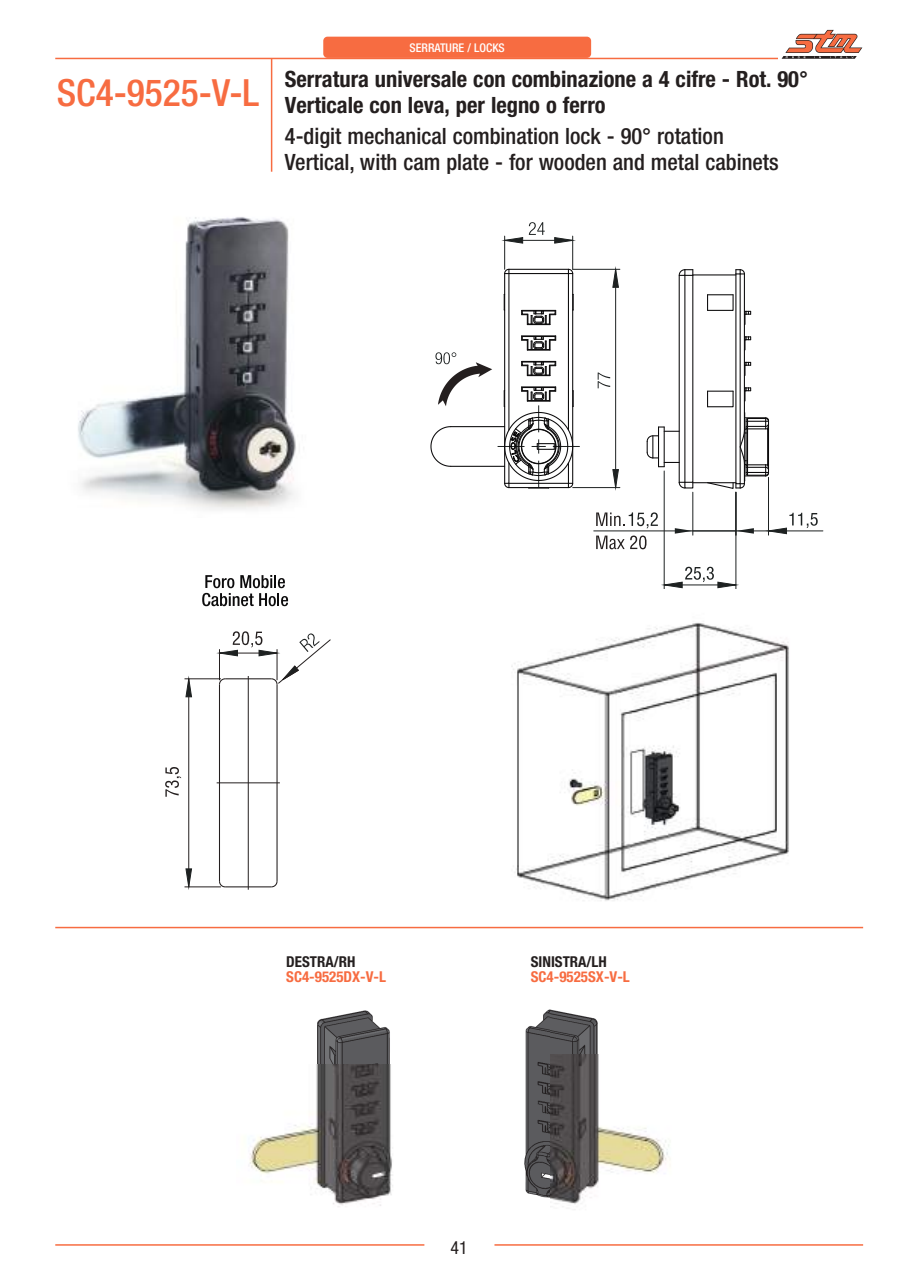
<style>
.page{position:relative;width:918px;height:1287px;background:#fff}
.page>*{position:absolute;margin:0;border:0;box-sizing:border-box;transform-origin:0 0}
.t1{font:500 condensed 37.5px "Helvetica Neue LT Std";color:#f76c41}
.t2{font:500 condensed 22.5px/25.5px "Helvetica Neue LT Std";color:#241f1f}
.t3{font:700 condensed 22.5px/25.5px "Helvetica Neue LT Std";color:#241f1f}
.t4{font:condensed 18px "Helvetica Neue LT Std";color:#241f1f}
.t5{font:700 condensed 15px "Helvetica Neue LT Std";color:#f76c41}
.t6{font:700 condensed 15px "Helvetica Neue LT Std";color:#241f1f}
.t7{font:500 condensed 12px "Helvetica Neue LT Std";color:#fff}
</style>
<div class="page">
<hr style="left:494px;top:1244px;width:369px;height:2px;background:#f76c41">
<hr style="left:55px;top:1244px;width:369px;height:2px;background:#f76c41">
<hr style="left:55px;top:927px;width:808px;height:1px;background:#f76c41">
<div style="left:323px;top:37px;width:268px;height:21px;background:#f76c41;border-radius:4px"></div>
<hr style="left:55px;top:58px;width:727px;height:1px;background:#f76c41">
<div style="left:778px;top:11px;width:104px;height:50px;background:#fff"></div>
<svg style="left:782px;top:30px;width:80px;height:29px"></svg>
<img style="left:78px;top:217px;width:218px;height:293px">
<hr style="left:271px;top:58px;width:1px;height:114px;background:#f76c41">
<img style="left:524px;top:1009px;width:145px;height:198px">
<img style="left:249px;top:1010px;width:144px;height:197px">
<hr style="left:572px;top:236px;width:1px;height:33px;background:#1d2121">
<hr style="left:504px;top:236px;width:1px;height:33px;background:#1d2121">
<hr style="left:573px;top:487px;width:47px;height:1px;background:#1d2121">
<hr style="left:573px;top:269px;width:47px;height:1px;background:#1d2121">
<svg style="left:504px;top:222px;width:70px;height:22px"></svg>
<svg style="left:598px;top:268px;width:21px;height:220px"></svg>
<hr style="left:451px;top:426px;width:54px;height:1px;background:#0c0b0c">
<svg style="left:430px;top:426px;width:22px;height:41px"></svg>
<hr style="left:451px;top:466px;width:54px;height:1px;background:#0c0b0c">
<svg style="left:498px;top:268px;width:82px;height:221px"></svg>
<svg style="left:435px;top:352px;width:57px;height:54px"></svg>
<hr style="left:692px;top:492px;width:1px;height:43px;background:#1d2121">
<hr style="left:664px;top:471px;width:1px;height:118px;background:#1d2121">
<hr style="left:769px;top:531px;width:54px;height:1px;background:#1d2121">
<hr style="left:594px;top:531px;width:142px;height:1px;background:#1d2121">
<hr style="left:768px;top:477px;width:1px;height:58px;background:#1d2121">
<hr style="left:736px;top:492px;width:1px;height:43px;background:#1d2121">
<hr style="left:693px;top:274px;width:43px;height:1px;background:#0c0b0c">
<hr style="left:693px;top:482px;width:43px;height:1px;background:#0c0b0c">
<svg style="left:646px;top:269px;width:48px;height:220px"></svg>
<svg style="left:706px;top:269px;width:64px;height:220px"></svg>
<svg style="left:596px;top:512px;width:222px;height:77px"></svg>
<svg style="left:218px;top:881px;width:8px;height:7px"></svg>
<svg style="left:270px;top:880px;width:8px;height:8px"></svg>
<hr style="left:248px;top:676px;width:1px;height:214px;background:#241f1f">
<hr style="left:217px;top:783px;width:63px;height:1px;background:#241f1f">
<hr style="left:219px;top:684px;width:1px;height:197px;background:#241f1f">
<hr style="left:277px;top:684px;width:1px;height:197px;background:#241f1f">
<hr style="left:225px;top:886px;width:46px;height:1px;background:#241f1f">
<hr style="left:185px;top:887px;width:36px;height:1px;background:#241f1f">
<hr style="left:185px;top:679px;width:36px;height:1px;background:#241f1f">
<svg style="left:218px;top:631px;width:113px;height:55px"></svg>
<svg style="left:202px;top:575px;width:86px;height:31px"></svg>
<svg style="left:165px;top:678px;width:27px;height:210px"></svg>
<img style="left:511px;top:622px;width:278px;height:279px">
<h1 class="t1" style="left:57px;top:80px;width:204px">SC4-9525-V-L</h1>
<p class="t7" style="left:410px;top:44px;width:97px">SERRATURE / LOCKS</p>
<p class="t3" style="left:285px;top:68px;width:525px">Serratura universale con combinazione a 4 cifre - Rot. 90°<br>Verticale con leva, per legno o ferro</p>
<p class="t2" style="left:285px;top:125px;width:495px">4-digit mechanical combination lock - 90° rotation<br>Vertical, with cam plate - for wooden and metal cabinets</p>
<p class="t6" style="left:286px;top:956px;width:71px">DESTRA/RH</p>
<p class="t5" style="left:286px;top:972px;width:101px">SC4-9525DX-V-L</p>
<p class="t6" style="left:531px;top:956px;width:78px">SINISTRA/LH</p>
<p class="t5" style="left:531px;top:972px;width:101px">SC4-9525SX-V-L</p>
<p class="t4" style="left:451px;top:1241px;width:19px">41</p>
</div>
